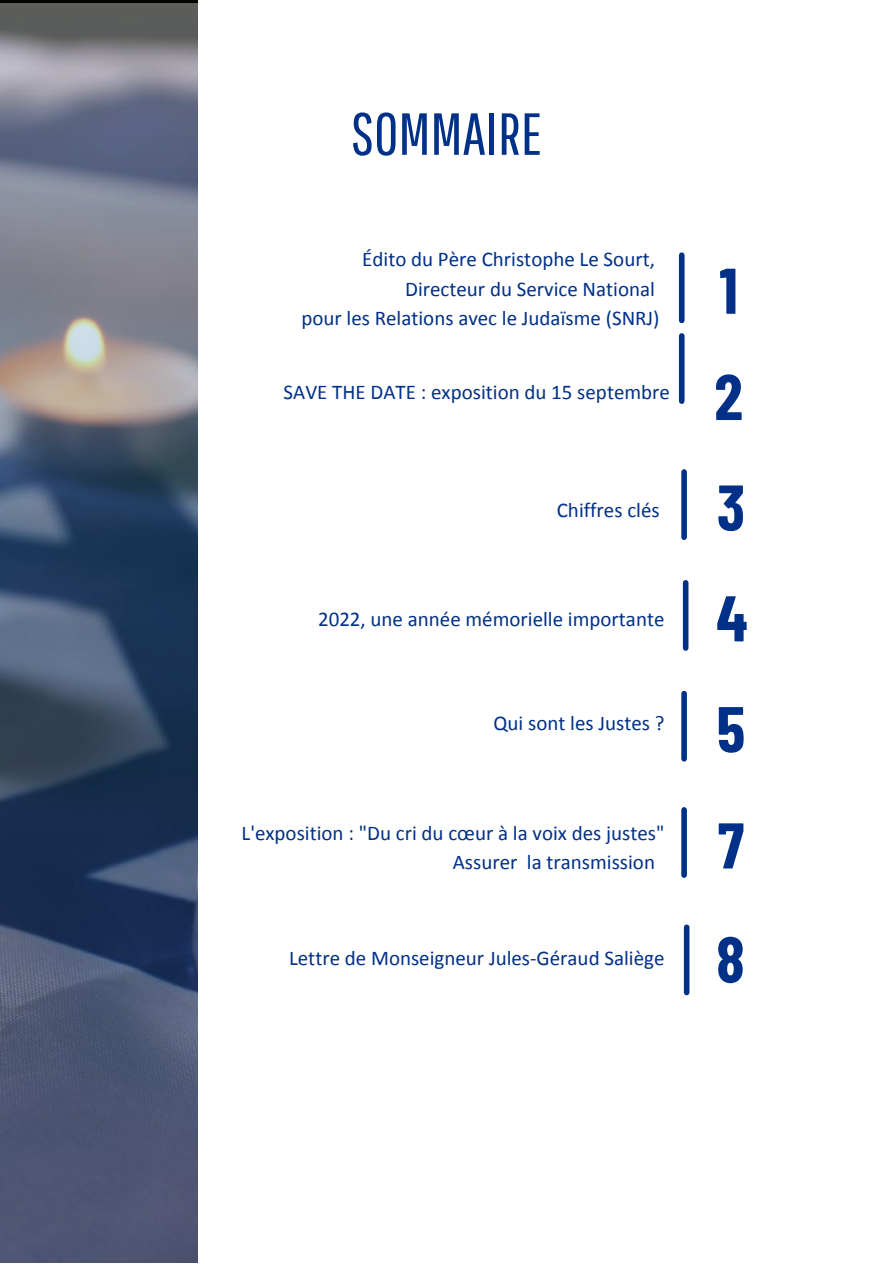
<style>
.page{position:relative;width:893px;height:1264px;background:#fff}
.page>*{position:absolute;margin:0;border:0;box-sizing:border-box;transform-origin:0 0}
.t1{font:700 64.5px "Barlow Condensed";color:#003087}
.t2{font:59.25px "Pathway Gothic One";color:#003087}
.t3{font:21px/29.2px "Calibri";color:#003087}
</style>
<div class="page">
<div style="left:682px;top:583px;width:6px;height:65px;background:#003087"></div>
<div style="left:681px;top:809px;width:6px;height:66px;background:#003087"></div>
<div style="left:681px;top:693px;width:6px;height:65px;background:#003087"></div>
<div style="left:683px;top:927px;width:6px;height:65px;background:#003087"></div>
<div style="left:679px;top:255px;width:5px;height:65px;background:#003087"></div>
<div style="left:681px;top:472px;width:6px;height:65px;background:#003087"></div>
<svg style="left:0;top:3px;width:198px;height:1259px;background:#515d73"></svg>
<div style="left:679px;top:336px;width:5px;height:65px;background:#003087"></div>
<h2 class="t2" style="left:350px;top:98px;width:193px">SOMMAIRE</h2>
<p class="t3" style="left:301px;top:246px;width:360px;text-align:right">Édito du Père Christophe Le Sourt,<br>Directeur du Service National<br>pour les Relations avec le Judaïsme (SNRJ)</p>
<h1 class="t1" style="left:719px;top:249px;width:20px">1</h1>
<p class="t3" style="left:283px;top:379px;width:388px">SAVE THE DATE : exposition du 15 septembre</p>
<h1 class="t1" style="left:714px;top:355px;width:30px">2</h1>
<p class="t3" style="left:556px;top:497px;width:104px">Chiffres clés</p>
<p class="t3" style="left:318px;top:606px;width:348px">2022, une année mémorielle importante</p>
<h1 class="t1" style="left:716px;top:466px;width:30px">3</h1>
<h1 class="t1" style="left:716px;top:577px;width:33px">4</h1>
<p class="t3" style="left:493px;top:710px;width:172px">Qui sont les Justes ?</p>
<h1 class="t1" style="left:716px;top:687px;width:30px">5</h1>
<p class="t3" style="left:453px;top:820px;width:213px;text-indent:-211px">L'exposition : "Du cri du cœur à la voix des justes"<br>Assurer la transmission</p>
<h1 class="t1" style="left:717px;top:804px;width:28px">7</h1>
<p class="t3" style="left:289px;top:944px;width:377px">Lettre de Monseigneur Jules-Géraud Saliège</p>
<h1 class="t1" style="left:716px;top:918px;width:30px">8</h1>
</div>
